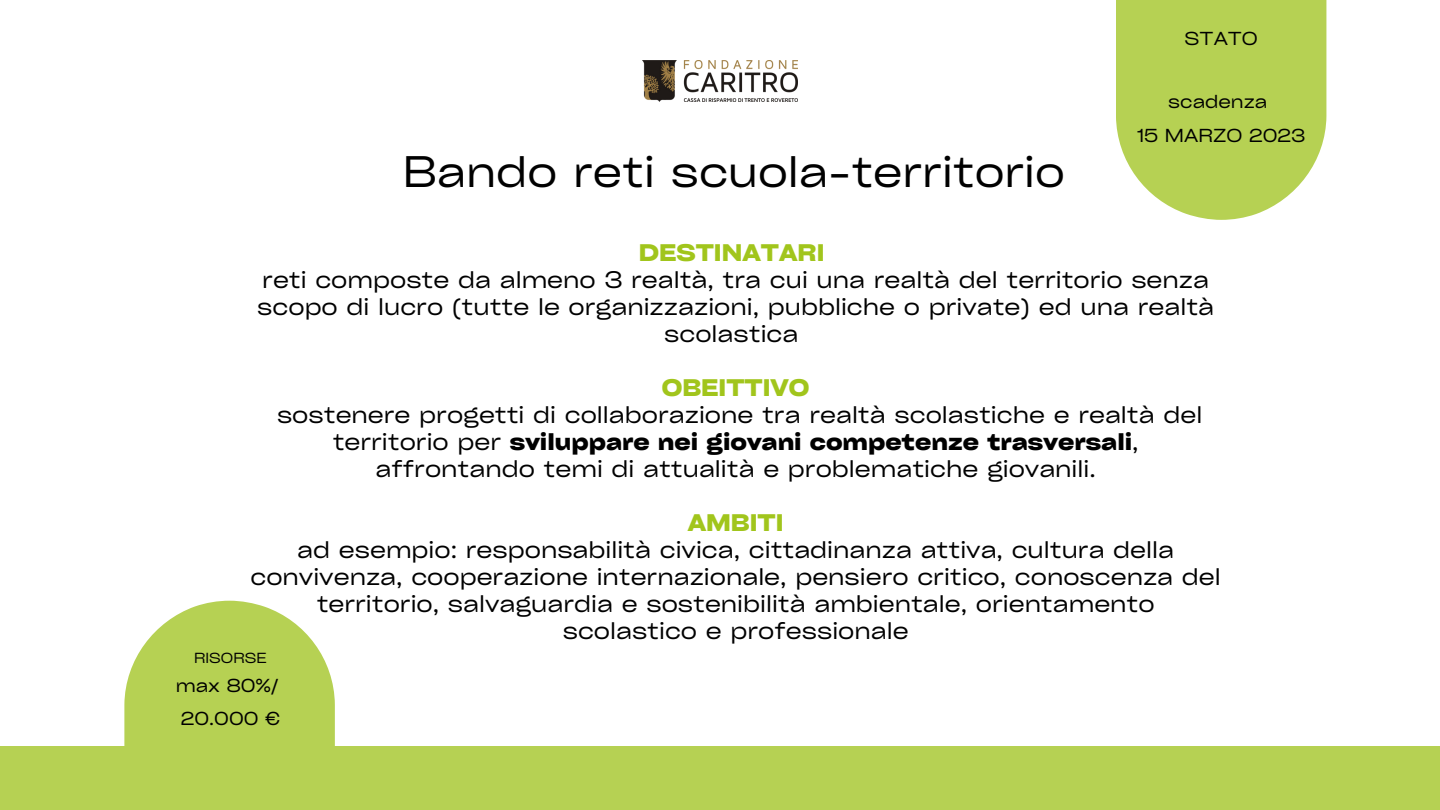
<style>
.page{position:relative;width:1440px;height:810px;background:#fff}
.page>*{position:absolute;margin:0;border:0;box-sizing:border-box;transform-origin:0 0}
.t1{font:expanded 42.3px "Cy Grotesk";color:#000}
.t2{font:expanded 23px/27px "Cy Grotesk";color:#000;text-align:center}
.t3{font:700 expanded 23px "Cy Grotesk";color:#a1c51c}
.t4{font:expanded 18px/33.8px "Cy Grotesk";color:#000}
.t5{font:expanded 14px "Cy Grotesk";color:#000}
.s1{font-weight:700}
</style>
<div class="page">
<div style="left:0;top:746px;width:1440px;height:64px;background:#b6d153"></div>
<svg style="left:1116px;top:0;width:210px;height:220px;background:#bdd564"></svg>
<img style="left:643px;top:61px;width:154px;height:40px">
<svg style="left:125px;top:601px;width:210px;height:145px;background:#c1d86d"></svg>
<p class="t4" style="left:1185px;top:21px;width:75px">STATO</p>
<h1 class="t1" style="left:403px;top:144px;width:663px">Bando reti scuola-territorio</h1>
<p class="t4" style="left:1137px;top:84px;width:170px;text-align:center">scadenza<br>15 MARZO 2023</p>
<p class="t3" style="left:639px;top:238px;width:187px">DESTINATARI</p>
<p class="t2" style="left:257px;top:265px;width:958px">reti composte da almeno 3 realtà, tra cui una realtà del territorio senza scopo di lucro (tutte le organizzazioni, pubbliche o private) ed una realtà scolastica</p>
<p class="t3" style="left:662px;top:373px;width:149px">OBEITTIVO</p>
<p class="t2" style="left:277px;top:400px;width:927px">sostenere progetti di collaborazione tra realtà scolastiche e realtà del territorio per <span class="s1">sviluppare nei giovani competenze trasversali</span>, affrontando temi di attualità e problematiche giovanili.</p>
<p class="t3" style="left:688px;top:508px;width:97px">AMBITI</p>
<p class="t2" style="left:251px;top:535px;width:972px">ad esempio: responsabilità civica, cittadinanza attiva, cultura della convivenza, cooperazione internazionale, pensiero critico, conoscenza del territorio, salvaguardia e sostenibilità ambientale, orientamento scolastico e professionale</p>
<p class="t5" style="left:194px;top:649px;width:74px">RISORSE</p>
<p class="t4" style="left:176px;top:668px;width:106px">max 80%/<br>20.000 €</p>
</div>
